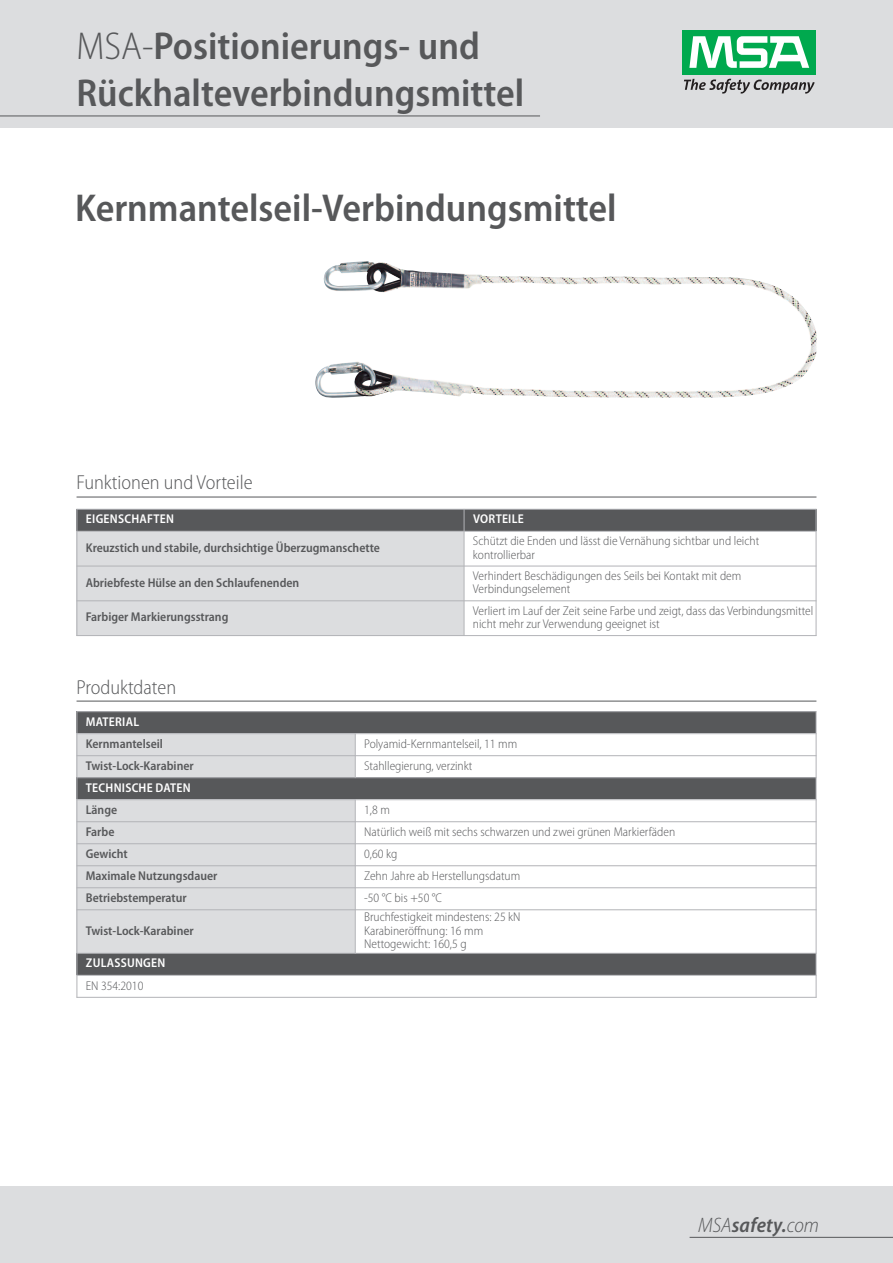
<style>
.page{position:relative;width:893px;height:1263px;background:#fff}
.page>*{position:absolute;margin:0;border:0;box-sizing:border-box;transform-origin:0 0}
.t1{font:600 semi-condensed 39px/46.8px "Myriad Pro";color:#57585a}
.t2{font:italic 600 semi-condensed 21px "Myriad Pro";letter-spacing:.01em;color:#57585a}
.t3{font:300 semi-condensed 20.25px "Myriad Pro";color:#57585a}
.t4{font:300 semi-condensed 12.75px/13.5px "Myriad Pro";color:#57585a}
.t5{font:600 semi-condensed 12.75px "Myriad Pro";color:#57585a}
.t6{font:600 semi-condensed 12.75px "Myriad Pro";letter-spacing:.02em;color:#fff}
.s1{font-weight:300}
</style>
<div class="page">
<div style="left:0;top:1186px;width:893px;height:77px;background:#dcdddf"></div>
<div style="left:0;top:0;width:893px;height:128px;background:#dcdddf"></div>
<div style="left:682px;top:30px;width:134px;height:44px;background:#00a94e"></div>
<svg style="left:689px;top:36px;width:120px;height:32px"></svg>
<svg style="left:684px;top:79px;width:131px;height:15px"></svg>
<hr style="left:690px;top:1237px;width:203px;height:1px;background:#57585a">
<hr style="left:0;top:116px;width:540px;height:1px;background:#57585a">
<hr style="left:77px;top:497px;width:739px;height:1px;background:#57585a">
<div style="left:77px;top:509px;width:387px;height:22px;background:#57585a"></div>
<div style="left:464px;top:509px;width:352px;height:22px;background:#57585a"></div>
<div style="left:77px;top:531px;width:387px;height:35px;background:#dcdddf"></div>
<div style="left:77px;top:566px;width:387px;height:35px;background:#dcdddf"></div>
<div style="left:77px;top:601px;width:387px;height:35px;background:#dcdddf"></div>
<hr style="left:77px;top:509px;width:1px;height:127px;background:#b2b3b7">
<hr style="left:464px;top:509px;width:1px;height:127px;background:#b2b3b7">
<hr style="left:816px;top:509px;width:1px;height:127px;background:#b2b3b7">
<hr style="left:77px;top:509px;width:739px;height:1px;background:#b2b3b7">
<hr style="left:77px;top:531px;width:739px;height:1px;background:#b2b3b7">
<hr style="left:77px;top:566px;width:739px;height:1px;background:#b2b3b7">
<hr style="left:77px;top:600px;width:739px;height:1px;background:#b2b3b7">
<hr style="left:77px;top:635px;width:739px;height:1px;background:#b2b3b7">
<div style="left:77px;top:711px;width:739px;height:23px;background:#57585a"></div>
<div style="left:77px;top:734px;width:278px;height:22px;background:#dcdddf"></div>
<div style="left:77px;top:756px;width:278px;height:22px;background:#dcdddf"></div>
<div style="left:77px;top:778px;width:739px;height:22px;background:#57585a"></div>
<div style="left:77px;top:800px;width:278px;height:22px;background:#dcdddf"></div>
<div style="left:77px;top:822px;width:278px;height:22px;background:#dcdddf"></div>
<div style="left:77px;top:844px;width:278px;height:22px;background:#dcdddf"></div>
<div style="left:77px;top:866px;width:278px;height:22px;background:#dcdddf"></div>
<div style="left:77px;top:888px;width:278px;height:22px;background:#dcdddf"></div>
<div style="left:77px;top:910px;width:278px;height:43px;background:#dcdddf"></div>
<div style="left:77px;top:953px;width:739px;height:22px;background:#57585a"></div>
<hr style="left:77px;top:711px;width:1px;height:287px;background:#b2b3b7">
<hr style="left:355px;top:733px;width:1px;height:45px;background:#b2b3b7">
<hr style="left:355px;top:799px;width:1px;height:155px;background:#b2b3b7">
<hr style="left:816px;top:711px;width:1px;height:287px;background:#b2b3b7">
<hr style="left:77px;top:711px;width:739px;height:1px;background:#b2b3b7">
<hr style="left:77px;top:733px;width:739px;height:1px;background:#b2b3b7">
<hr style="left:77px;top:755px;width:739px;height:1px;background:#b2b3b7">
<hr style="left:77px;top:777px;width:739px;height:1px;background:#b2b3b7">
<hr style="left:77px;top:799px;width:739px;height:1px;background:#b2b3b7">
<hr style="left:77px;top:821px;width:739px;height:1px;background:#b2b3b7">
<hr style="left:77px;top:843px;width:739px;height:1px;background:#b2b3b7">
<hr style="left:77px;top:865px;width:739px;height:1px;background:#b2b3b7">
<hr style="left:77px;top:887px;width:739px;height:1px;background:#b2b3b7">
<hr style="left:77px;top:909px;width:739px;height:1px;background:#b2b3b7">
<hr style="left:77px;top:953px;width:739px;height:1px;background:#b2b3b7">
<hr style="left:77px;top:975px;width:739px;height:1px;background:#b2b3b7">
<hr style="left:77px;top:997px;width:739px;height:1px;background:#b2b3b7">
<hr style="left:77px;top:701px;width:739px;height:1px;background:#57585a">
<img style="left:315px;top:261px;width:501px;height:137px">
<h1 class="t1" style="left:77px;top:26px;width:449px"><span class="s1">MSA-</span>Positionierungs- und<br>Rückhalteverbindungsmittel</h1>
<h1 class="t1" style="left:75px;top:187px;width:543px">Kernmantelseil-Verbindungsmittel</h1>
<h3 class="t3" style="left:77px;top:475px;width:178px">Funktionen und Vorteile</h3>
<p class="t6" style="left:86px;top:514px;width:90px">eigenschaFTen</p>
<p class="t6" style="left:473px;top:514px;width:52px">VoRTeile</p>
<p class="t5" style="left:86px;top:543px;width:296px">Kreuzstich und stabile, durchsichtige Überzugmanschette</p>
<p class="t4" style="left:473px;top:535px;width:288px">Schützt die Enden und lässt die Vernähung sichtbar und leicht kontrollierbar</p>
<p class="t5" style="left:86px;top:578px;width:215px">abriebfeste hülse an den schlaufenenden</p>
<p class="t4" style="left:473px;top:570px;width:270px">Verhindert Beschädigungen des Seils bei Kontakt mit dem<br>Verbindungselement</p>
<p class="t5" style="left:86px;top:612px;width:144px">Farbiger Markierungsstrang</p>
<p class="t4" style="left:473px;top:605px;width:342px">Verliert im Lauf der Zeit seine Farbe und zeigt, dass das Verbindungsmittel nicht mehr zur Verwendung geeignet ist</p>
<h3 class="t3" style="left:77px;top:679px;width:101px">Produktdaten</h3>
<p class="t6" style="left:86px;top:717px;width:55px">MaTeRial</p>
<p class="t5" style="left:86px;top:739px;width:79px">Kernmantelseil</p>
<p class="t4" style="left:364px;top:738px;width:155px">Polyamid-Kernmantelseil, 11 mm</p>
<p class="t5" style="left:86px;top:761px;width:109px">Twist-lock-Karabiner</p>
<p class="t4" style="left:364px;top:760px;width:110px">Stahllegierung, verzinkt</p>
<p class="t6" style="left:86px;top:783px;width:106px">Technische DaTen</p>
<p class="t5" style="left:86px;top:805px;width:33px">länge</p>
<p class="t4" style="left:364px;top:804px;width:27px">1,8 m</p>
<p class="t5" style="left:86px;top:827px;width:30px">Farbe</p>
<p class="t4" style="left:364px;top:826px;width:313px">Natürlich weiß mit sechs schwarzen und zwei grünen Markierfäden</p>
<p class="t5" style="left:86px;top:849px;width:43px">gewicht</p>
<p class="t4" style="left:364px;top:848px;width:35px">0,60 kg</p>
<p class="t5" style="left:86px;top:871px;width:133px">Maximale nutzungsdauer</p>
<p class="t4" style="left:364px;top:870px;width:158px">Zehn Jahre ab Herstellungsdatum</p>
<p class="t5" style="left:86px;top:893px;width:102px">Betriebstemperatur</p>
<p class="t4" style="left:364px;top:892px;width:79px">-50 °C bis +50 °C</p>
<p class="t5" style="left:86px;top:926px;width:109px">Twist-lock-Karabiner</p>
<p class="t4" style="left:364px;top:911px;width:158px">Bruchfestigkeit mindestens: 25 kN<br>Karabineröffnung: 16 mm<br>Nettogewicht: 160,5 g</p>
<p class="t6" style="left:86px;top:958px;width:81px">Zulassungen</p>
<p class="t4" style="left:86px;top:979px;width:59px">EN 354:2010</p>
<h2 class="t2" style="left:698px;top:1217px;width:122px"><span class="s1">MSA</span>safety.<span class="s1">com</span></h2>
</div>
